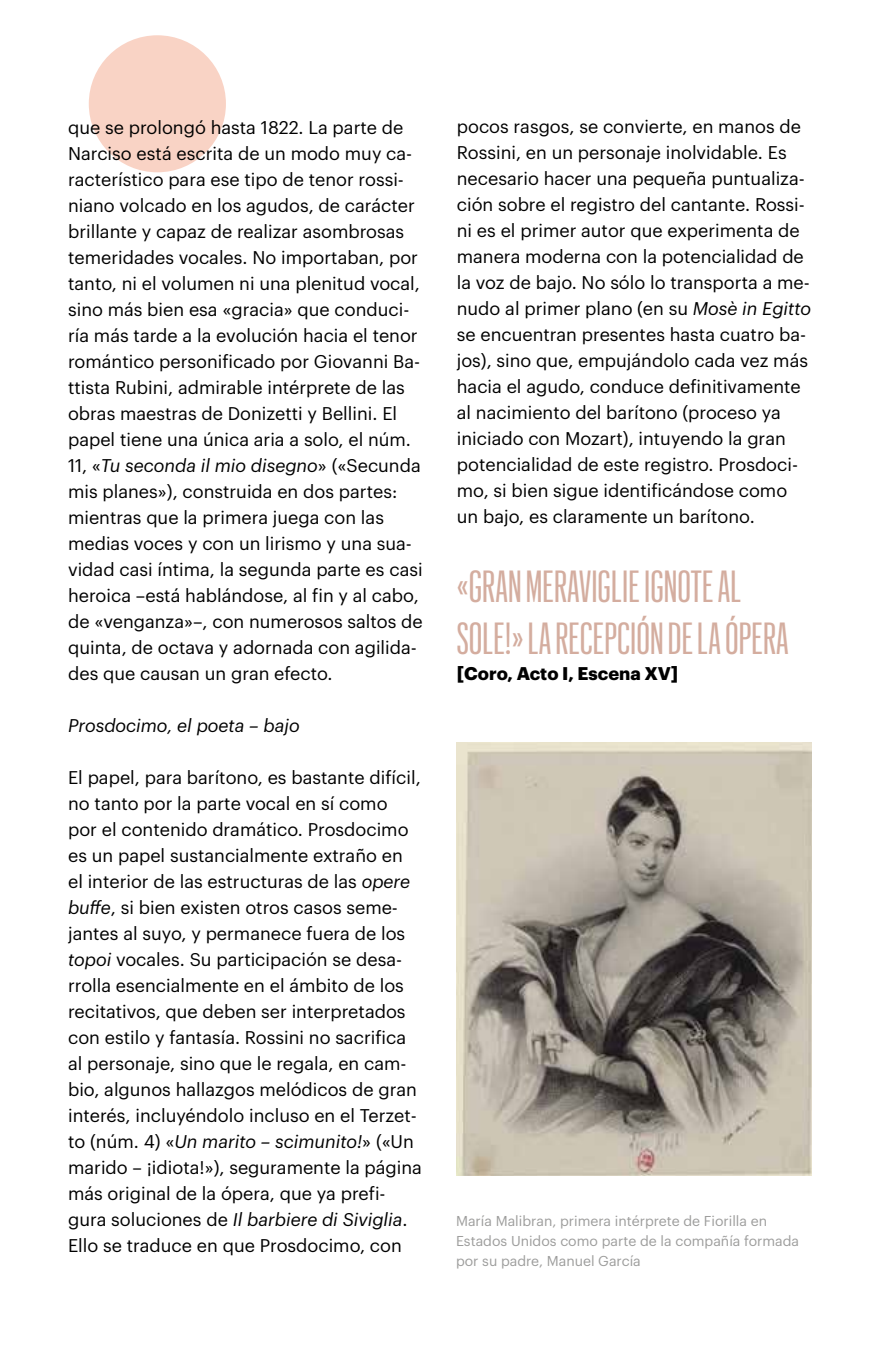
<style>
.page{position:relative;width:891px;height:1361px;background:#fff}
.page>*{position:absolute;margin:0;border:0;box-sizing:border-box;transform-origin:0 0}
.t1{font:44px/52px "Graphik XX Cond";color:#d4ad9f}
.t2{font:18px/26px "Graphik";color:#000}
.t3{font:italic 18px "Graphik";color:#000}
.t4{font:700 18px "Graphik";color:#000}
.t5{font:14px/20px "Graphik";color:#9d9d9c}
.s1{font-style:italic}
</style>
<div class="page">
<div style="left:89px;top:35px;width:137px;height:137px;background:#f9d3c5;border-radius:50%"></div>
<img style="left:456px;top:743px;width:355px;height:432px">
<p class="t2" style="left:68px;top:113px;width:356px">que se prolongó hasta 1822. La parte de Narciso está escrita de un modo muy ca&shy;racterístico para ese tipo de tenor rossi&shy;niano volcado en los agudos, de carácter brillante y capaz de realizar asombrosas temeridades vocales. No importaban, por tanto, ni el volumen ni una plenitud vocal, sino más bien esa «gracia» que conduci&shy;ría más tarde a la evolución hacia el tenor romántico personificado por Giovanni Ba&shy;ttista Rubini, admirable intérprete de las obras maestras de Donizetti y Bellini. El papel tiene una única aria a solo, el núm.<br>11, «<span class="s1">Tu seconda il mio disegno</span>» («Secunda mis planes»), construida en dos partes: mientras que la primera juega con las medias voces y con un lirismo y una sua&shy;vidad casi íntima, la segunda parte es casi heroica –está hablándose, al fin y al cabo, de «venganza»–, con numerosos saltos de quinta, de octava y adornada con agilida&shy;des que causan un gran efecto.</p>
<p class="t3" style="left:68px;top:711px;width:233px">Prosdocimo, el poeta – bajo</p>
<p class="t2" style="left:68px;top:762px;width:355px">El papel, para barítono, es bastante difícil, no tanto por la parte vocal en sí como<br>por el contenido dramático. Prosdocimo es un papel sustancialmente extraño en el interior de las estructuras de las <span class="s1">opere buffe</span>, si bien existen otros casos seme&shy;jantes al suyo, y permanece fuera de los <span class="s1">topoi</span> vocales. Su participación se desa&shy;rrolla esencialmente en el ámbito de los recitativos, que deben ser interpretados con estilo y fantasía. Rossini no sacrifica al personaje, sino que le regala, en cam&shy;bio, algunos hallazgos melódicos de gran interés, incluyéndolo incluso en el Terzet&shy;to (núm. 4) «<span class="s1">Un marito – scimunito!</span>» («Un marido – ¡idiota!»), seguramente la página más original de la ópera, que ya prefi&shy;gura soluciones de <span class="s1">Il barbiere di Siviglia</span>.<br>Ello se traduce en que Prosdocimo, con</p>
<p class="t2" style="left:456px;top:112px;width:355px">pocos rasgos, se convierte, en manos de Rossini, en un personaje inolvidable. Es necesario hacer una pequeña puntualiza&shy;ción sobre el registro del cantante. Rossi&shy;ni es el primer autor que experimenta de manera moderna con la potencialidad de la voz de bajo. No sólo lo transporta a me&shy;nudo al primer plano (en su <span class="s1">Mosè in Egitto </span>se encuentran presentes hasta cuatro ba&shy;jos), sino que, empujándolo cada vez más hacia el agudo, conduce definitivamente al nacimiento del barítono (proceso ya iniciado con Mozart), intuyendo la gran potencialidad de este registro. Prosdoci&shy;mo, si bien sigue identificándose como un bajo, es claramente un barítono.</p>
<h1 class="t1" style="left:456px;top:558px;width:333px">«GRAN MERAVIGLIE IGNOTE AL<br>SOLE!» LA RECEPCIÓN DE LA ÓPERA</h1>
<p class="t4" style="left:456px;top:659px;width:223px">[Coro, Acto I, Escena XV]</p>
<p class="t5" style="left:456px;top:1209px;width:344px">María Malibran, primera intérprete de Fiorilla en<br>Estados Unidos como parte de la compañía formada por su padre, Manuel García</p>
</div>
